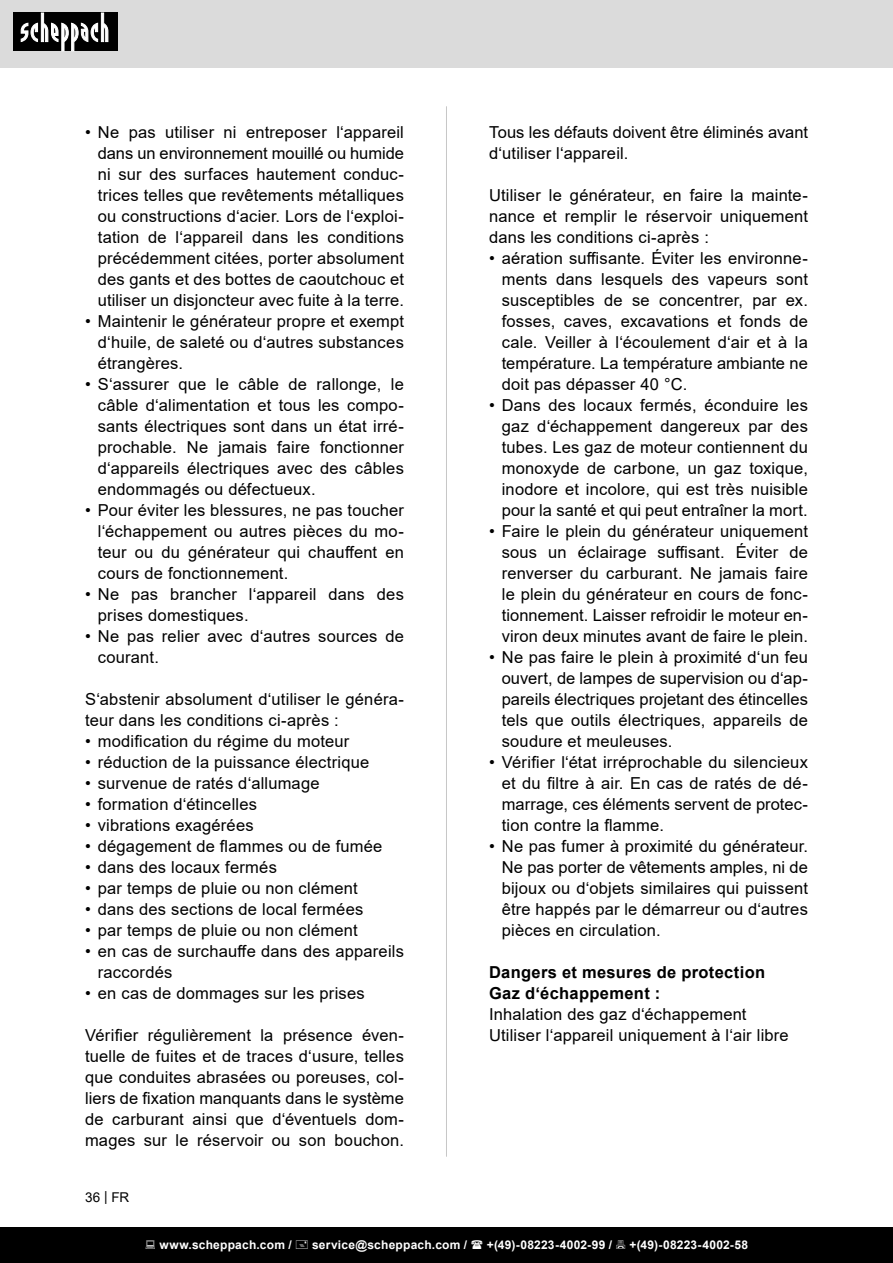
<style>
.page{position:relative;width:893px;height:1263px;background:#fff}
.page>*{position:absolute;margin:0;border:0;box-sizing:border-box;transform-origin:0 0}
.t1{font:16.5px/21px "Arial";letter-spacing:.01em;color:#000;text-align:justify}
.t2{font:700 16.5px "Arial";letter-spacing:.02em;color:#000}
.t3{font:13.5px "Arial";color:#000}
.t4{font:700 12px "Arial";letter-spacing:.02em;color:#fff}
</style>
<div class="page">
<div style="left:0;top:0;width:893px;height:67px;background:#dbdbdb"></div>
<div style="left:0;top:1227px;width:893px;height:36px;background:#000"></div>
<div style="left:13px;top:13px;width:105px;height:38px;background:#000"></div>
<svg style="left:21px;top:13px;width:87px;height:38px"></svg>
<hr style="left:446px;top:106px;width:1px;height:1051px;background:#c7c7c7">
<p class="t1" style="left:98px;top:122px;width:308px;text-indent:-13px">• Ne pas utiliser ni entreposer l‘appareil dans un environnement mouillé ou humide ni sur des surfaces hautement conduc&shy;trices telles que revêtements métalliques ou constructions d‘acier. Lors de l‘exploi&shy;tation de l‘appareil dans les conditions précédemment citées, porter absolument des gants et des bottes de caoutchouc et utiliser un disjoncteur avec fuite à la terre.</p>
<p class="t1" style="left:98px;top:311px;width:308px;text-indent:-13px">• Maintenir le générateur propre et exempt d‘huile, de saleté ou d‘autres substances étrangères.</p>
<p class="t1" style="left:98px;top:374px;width:308px;text-indent:-13px">• S‘assurer que le câble de rallonge, le câble d‘alimentation et tous les compo&shy;sants électriques sont dans un état irré&shy;prochable. Ne jamais faire fonctionner d‘appareils électriques avec des câbles endommagés ou défectueux.</p>
<p class="t1" style="left:98px;top:500px;width:308px;text-indent:-13px">• Pour éviter les blessures, ne pas toucher l‘échappement ou autres pièces du mo&shy;teur ou du générateur qui chauffent en cours de fonctionnement.</p>
<p class="t1" style="left:98px;top:584px;width:308px;text-indent:-13px">• Ne pas brancher l‘appareil dans des prises domestiques.</p>
<p class="t1" style="left:98px;top:626px;width:308px;text-indent:-13px">• Ne pas relier avec d‘autres sources de courant.</p>
<p class="t1" style="left:85px;top:689px;width:320px">S‘abstenir absolument d‘utiliser le généra&shy;teur dans les conditions ci-après :</p>
<p class="t1" style="left:85px;top:731px;width:266px">• modification du régime du moteur</p>
<p class="t1" style="left:85px;top:752px;width:286px">• réduction de la puissance électrique</p>
<p class="t1" style="left:85px;top:773px;width:236px">• survenue de ratés d‘allumage</p>
<p class="t1" style="left:85px;top:794px;width:174px">• formation d‘étincelles</p>
<p class="t1" style="left:85px;top:815px;width:170px">• vibrations exagérées</p>
<p class="t1" style="left:85px;top:836px;width:299px">• dégagement de flammes ou de fumée</p>
<p class="t1" style="left:85px;top:857px;width:193px">• dans des locaux fermés</p>
<p class="t1" style="left:85px;top:878px;width:274px">• par temps de pluie ou non clément</p>
<p class="t1" style="left:85px;top:899px;width:280px">• dans des sections de local fermées</p>
<p class="t1" style="left:85px;top:920px;width:274px">• par temps de pluie ou non clément</p>
<p class="t1" style="left:98px;top:941px;width:308px;text-indent:-13px">• en cas de surchauffe dans des appareils raccordés</p>
<p class="t1" style="left:85px;top:983px;width:281px">• en cas de dommages sur les prises</p>
<p class="t1" style="left:85px;top:1025px;width:320px">Vérifier régulièrement la présence éven&shy;tuelle de fuites et de traces d‘usure, telles que conduites abrasées ou poreuses, col&shy;liers de fixation manquants dans le système de carburant ainsi que d‘éventuels dom&shy;mages sur le réservoir ou son bouchon.</p>
<p class="t3" style="left:85px;top:1188px;width:46px">36 | FR</p>
<p class="t1" style="left:489px;top:122px;width:320px">Tous les défauts doivent être éliminés avant d‘utiliser l‘appareil.</p>
<p class="t1" style="left:489px;top:185px;width:320px">Utiliser le générateur, en faire la mainte&shy;nance et remplir le réservoir uniquement dans les conditions ci-après :</p>
<p class="t1" style="left:502px;top:248px;width:308px;text-indent:-13px">• aération suffisante. Éviter les environne&shy;ments dans lesquels des vapeurs sont susceptibles de se concentrer, par ex. fosses, caves, excavations et fonds de cale. Veiller à l‘écoulement d‘air et à la température. La température ambiante ne doit pas dépasser 40 °C.</p>
<p class="t1" style="left:502px;top:395px;width:308px;text-indent:-13px">• Dans des locaux fermés, éconduire les gaz d‘échappement dangereux par des tubes. Les gaz de moteur contiennent du monoxyde de carbone, un gaz toxique, inodore et incolore, qui est très nuisible pour la santé et qui peut entraîner la mort.</p>
<p class="t1" style="left:502px;top:521px;width:308px;text-indent:-13px">• Faire le plein du générateur uniquement sous un éclairage suffisant. Éviter de renverser du carburant. Ne jamais faire le plein du générateur en cours de fonc&shy;tionnement. Laisser refroidir le moteur en&shy;viron deux minutes avant de faire le plein.</p>
<p class="t1" style="left:502px;top:647px;width:308px;text-indent:-13px">• Ne pas faire le plein à proximité d‘un feu ouvert, de lampes de supervision ou d‘ap&shy;pareils électriques projetant des étincelles tels que outils électriques, appareils de soudure et meuleuses.</p>
<p class="t1" style="left:502px;top:752px;width:308px;text-indent:-13px">• Vérifier l‘état irréprochable du silencieux et du filtre à air. En cas de ratés de dé&shy;marrage, ces éléments servent de protec&shy;tion contre la flamme.</p>
<p class="t1" style="left:502px;top:836px;width:308px;text-indent:-13px">• Ne pas fumer à proximité du générateur.<br>Ne pas porter de vêtements amples, ni de bijoux ou d‘objets similaires qui puissent être happés par le démarreur ou d‘autres pièces en circulation.</p>
<p class="t2" style="left:489px;top:961px;width:278px">Dangers et mesures de protection</p>
<p class="t2" style="left:489px;top:982px;width:173px">Gaz d‘échappement :</p>
<p class="t1" style="left:489px;top:1004px;width:259px">Inhalation des gaz d‘échappement</p>
<p class="t1" style="left:489px;top:1025px;width:301px">Utiliser l‘appareil uniquement à l‘air libre</p>
<p class="t4" style="left:159px;top:1236px;width:134px">www.scheppach.com /</p>
<p class="t4" style="left:312px;top:1236px;width:157px">service@scheppach.com /</p>
<p class="t4" style="left:487px;top:1236px;width:127px">+(49)-08223-4002-99 /</p>
<p class="t4" style="left:629px;top:1236px;width:120px">+(49)-08223-4002-58</p>
</div>
